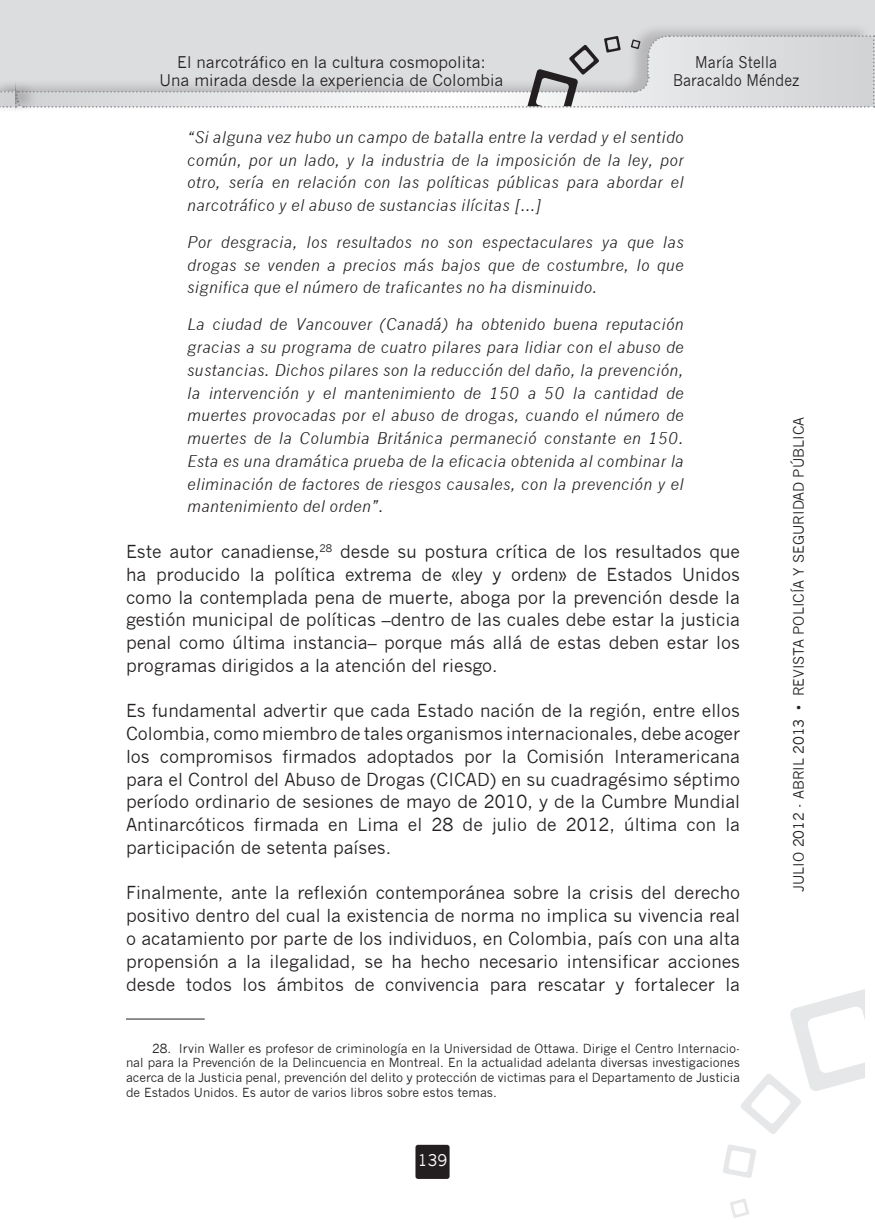
<style>
.page{position:relative;width:875px;height:1223px;background:#fff}
.page>*{position:absolute;margin:0;border:0;box-sizing:border-box;transform-origin:0 0}
.t1{font:17.5px/22.8px "News Gothic";color:#231f20;text-align:justify}
.t2{font:italic 15.75px/22.8px "News Gothic";letter-spacing:.02em;color:#231f20;text-align:justify}
.t3{font:15.75px/17.3px "News Gothic";color:#231f20;text-align:center}
.t4{font:15.75px/17.3px "News Gothic";color:#231f20;text-align:center;scale:.9 1}
.t5{font:15.75px "News Gothic";color:#fff}
.t6{font:14px "News Gothic";color:#231f20}
.t7{font:12.25px/14.7px "News Gothic";color:#231f20;text-align:justify}
.s1{font-style:inherit}
</style>
<div class="page">
<div style="left:0;top:0;width:16px;height:106px;background:#dcdddf"></div>
<div style="left:0;top:23px;width:16px;height:90px;background:#231f20;opacity:.2"></div>
<div style="left:16px;top:0;width:859px;height:106px;background:#dcdddf"></div>
<div style="left:16px;top:21px;width:855px;height:91px;background:#231f20;opacity:.2"></div>
<div style="left:16px;top:23px;width:21px;height:90px;background:#231f20;opacity:.2"></div>
<svg style="left:0;top:34px;width:875px;height:75px"></svg>
<svg style="left:741px;top:989px;width:124px;height:145px"></svg>
<svg style="left:723px;top:1144px;width:33px;height:33px"></svg>
<svg style="left:730px;top:1199px;width:19px;height:18px"></svg>
<div style="left:415px;top:1144px;width:34px;height:34px;background:#231f20;border-radius:3px"></div>
<hr style="left:126px;top:1018px;width:79px;height:1px;background:#231f20">
<p class="t3" style="left:160px;top:54px;width:345px">El narcotráfico en la cultura cosmopolita:<br>Una mirada desde la experiencia de Colombia</p>
<p class="t4" style="left:673px;top:54px;width:142px">María Stella<br>Baracaldo Méndez</p>
<p class="t2" style="left:187px;top:126px;width:498px">“Si alguna vez hubo un campo de batalla entre la verdad y el sentido común, por un lado, y la industria de la imposición de la ley, por otro, sería en relación con las políticas públicas para abordar el narcotráfico y el abuso de sustancias ilícitas […]</p>
<p class="t2" style="left:187px;top:231px;width:498px">Por desgracia, los resultados no son espectaculares ya que las drogas se venden a precios más bajos que de costumbre, lo que significa que el número de traficantes no ha disminuido.</p>
<p class="t2" style="left:187px;top:313px;width:498px">La ciudad de Vancouver (Canadá) ha obtenido buena reputación gracias a su programa de cuatro pilares para lidiar con el abuso de sustancias. Dichos pilares son la reducción del daño, la prevención, la intervención y el mantenimiento de 150 a 50 la cantidad de muertes provocadas por el abuso de drogas, cuando el número de muertes de la Columbia Británica permaneció constante en 150.<br>Esta es una dramática prueba de la eficacia obtenida al combinar la eliminación de factores de riesgos causales, con la prevención y el mantenimiento del orden”.</p>
<p class="t1" style="left:126px;top:540px;width:615px">Este autor canadiense,<sup>28</sup> desde su postura crítica de los resultados que ha producido la política extrema de «ley y orden» de Estados Unidos como la contemplada pena de muerte, aboga por la prevención desde la gestión municipal de políticas –dentro de las cuales debe estar la justicia penal como última instancia– porque más allá de estas deben estar los programas dirigidos a la atención del riesgo.</p>
<p class="t1" style="left:126px;top:699px;width:616px">Es fundamental advertir que cada Estado nación de la región, entre ellos Colombia, como miembro de tales organismos internacionales, debe acoger los compromisos firmados adoptados por la Comisión Interamericana para el Control del Abuso de Drogas (<span class="s1">CICAD</span>) en su cuadragésimo séptimo período ordinario de sesiones de mayo de 2010, y de la Cumbre Mundial Antinarcóticos firmada en Lima el 28 de julio de 2012, última con la participación de setenta países.</p>
<p class="t1" style="left:126px;top:881px;width:616px">Finalmente, ante la reflexión contemporánea sobre la crisis del derecho positivo dentro del cual la existencia de norma no implica su vivencia real o acatamiento por parte de los individuos, en Colombia, país con una alta propensión a la ilegalidad, se ha hecho necesario intensificar acciones desde todos los ámbitos de convivencia para rescatar y fortalecer la</p>
<p class="t7" style="left:126px;top:1040px;width:616px;text-indent:26px">28. Irvin Waller es profesor de criminología en la Universidad de Ottawa. Dirige el Centro Internacio&shy;nal para la Prevención de la Delincuencia en Montreal. En la actualidad adelanta diversas investigaciones acerca de la Justicia penal, prevención del delito y protección de victimas para el Departamento de Justicia de Estados Unidos. Es autor de varios libros sobre estos temas.</p>
<p class="t5" style="left:418px;top:1150px;width:31px">139</p>
<p class="t6" style="left:790px;top:891px;width:476px;rotate:-90deg">JULIO 2012 - ABRIL 2013 • REVISTA POLICÍA Y SEGURIDAD PÚBLICA</p>
</div>
